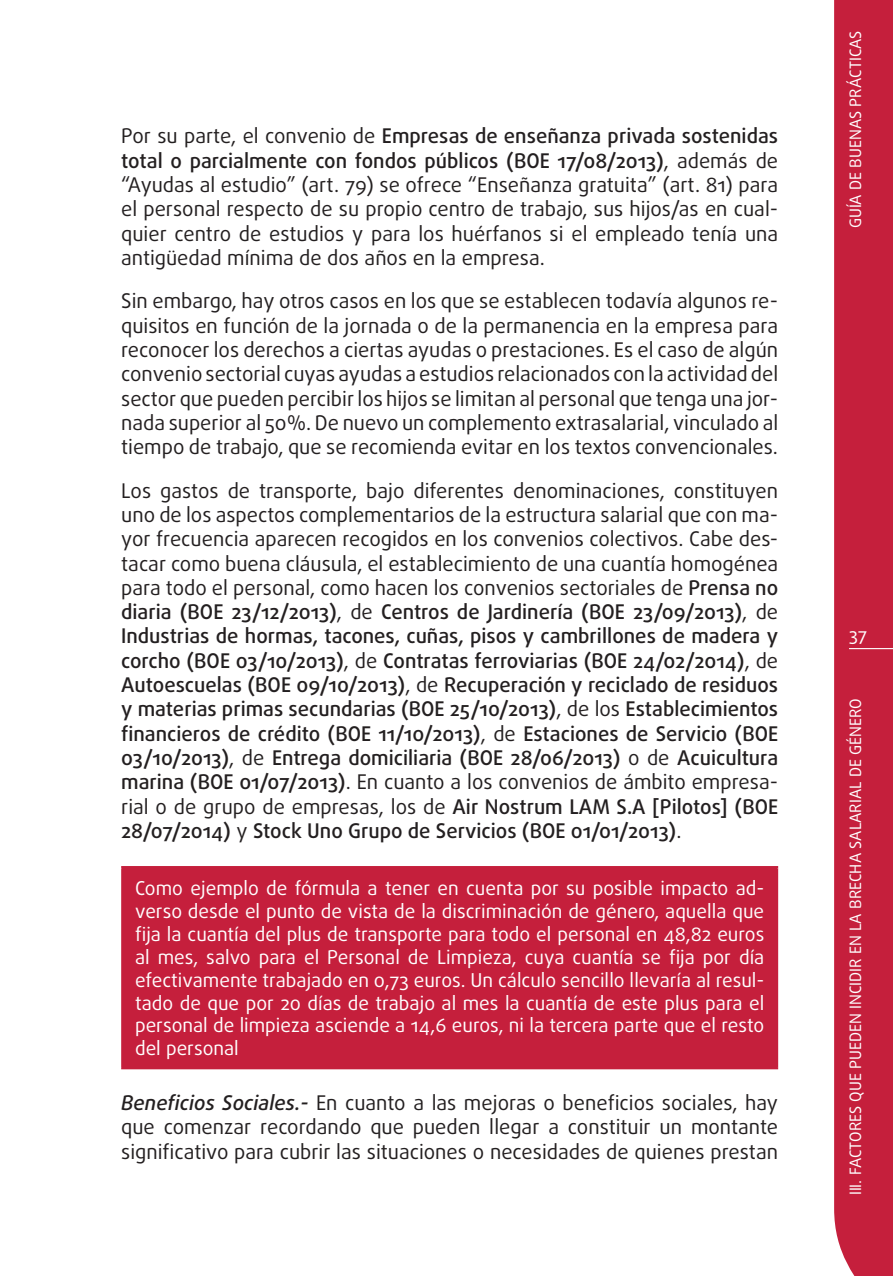
<style>
.page{position:relative;width:893px;height:1276px;background:#fff}
.page>*{position:absolute;margin:0;border:0;box-sizing:border-box;transform-origin:0 0}
.t1{font:20.25px/24.3px "Daxline Pro";color:#231f20;text-align:justify}
.t2{font:500 20.25px/24.3px "Daxline Pro";color:#231f20;text-align:justify}
.t3{font:19.12px/22.9px "Daxline Pro";color:#fff;text-align:justify}
.t4{font:18px "Daxline Pro";color:#fff}
.t5{font:15.75px "Daxline Pro";color:#fff}
.s1{font-weight:500}
.s2{font-weight:400}
.s3{font-weight:500;font-style:italic}
</style>
<div class="page">
<div style="left:834px;top:0;width:59px;height:1276px;background:#c51f3c"></div>
<hr style="left:849px;top:648px;width:44px;height:1px;background:#fff">
<div style="left:122px;top:867px;width:655px;height:201px;background:#c51f3c"></div>
<hr style="left:121px;top:868px;width:2px;height:199px;background:#c51f3c">
<hr style="left:121px;top:866px;width:657px;height:2px;background:#c51f3c">
<hr style="left:776px;top:868px;width:2px;height:199px;background:#c51f3c">
<hr style="left:121px;top:1067px;width:657px;height:2px;background:#c51f3c">
<p class="t1" style="left:121px;top:124px;width:658px">Por su parte, el convenio de <span class="s1">Empresas de enseñanza privada sostenidas total o parcialmente con fondos públicos (BOE 17/08/2013)</span>, además de “Ayudas al estudio” (art. 79) se ofrece “Enseñanza gratuita” (art. 81) para el personal respecto de su propio centro de trabajo, sus hijos/as en cual&shy;quier centro de estudios y para los huérfanos si el empleado tenía una antigüedad mínima de dos años en la empresa.</p>
<p class="t1" style="left:121px;top:289px;width:658px">Sin embargo, hay otros casos en los que se establecen todavía algunos re&shy;quisitos en función de la jornada o de la permanencia en la empresa para reconocer los derechos a ciertas ayudas o prestaciones. Es el caso de algún convenio sectorial cuyas ayudas a estudios relacionados con la actividad del sector que pueden percibir los hijos se limitan al personal que tenga una jor&shy;nada superior al 50%. De nuevo un complemento extrasalarial, vinculado al tiempo de trabajo, que se recomienda evitar en los textos convencionales.</p>
<p class="t2" style="left:121px;top:478px;width:658px"><span class="s2">Los gastos de transporte, bajo diferentes denominaciones, constituyen uno de los aspectos complementarios de la estructura salarial que con ma&shy;yor frecuencia aparecen recogidos en los convenios colectivos. Cabe des&shy;tacar como buena cláusula, el establecimiento de una cuantía homogénea para todo el personal, como hacen los convenios sectoriales de</span> Prensa no diaria (BOE 23/12/2013)<span class="s2">, de</span> Centros de Jardinería (BOE 23/09/2013)<span class="s2">, de </span>Industrias de hormas, tacones, cuñas, pisos y cambrillones de madera y corcho (BOE 03/10/2013)<span class="s2">, de</span> Contratas ferroviarias (BOE 24/02/2014)<span class="s2">, de </span>Autoescuelas (BOE 09/10/2013)<span class="s2">, de</span> Recuperación y reciclado de residuos y materias primas secundarias (BOE 25/10/2013)<span class="s2">, de los</span> Establecimientos financieros de crédito (BOE 11/10/2013)<span class="s2">, de</span> Estaciones de Servicio (BOE 03/10/2013)<span class="s2">, de</span> Entrega domiciliaria (BOE 28/06/2013) <span class="s2">o de</span> Acuicultura marina (BOE 01/07/2013)<span class="s2">. En cuanto a los convenios de ámbito empresa&shy;rial o de grupo de empresas, los de</span> Air Nostrum LAM S.A [Pilotos] (BOE 28/07/2014) <span class="s2">y</span> Stock Uno Grupo de Servicios (BOE 01/01/2013)<span class="s2">.</span></p>
<p class="t3" style="left:135px;top:876px;width:631px">Como ejemplo de fórmula a tener en cuenta por su posible impacto ad&shy;verso desde el punto de vista de la discriminación de género, aquella que fija la cuantía del plus de transporte para todo el personal en 48,82 euros al mes, salvo para el Personal de Limpieza, cuya cuantía se fija por día efectivamente trabajado en 0,73 euros. Un cálculo sencillo llevaría al resul&shy;tado de que por 20 días de trabajo al mes la cuantía de este plus para el personal de limpieza asciende a 14,6 euros, ni la tercera parte que el resto del personal</p>
<p class="t1" style="left:121px;top:1091px;width:658px"><span class="s3">Beneficios Sociales.-</span> En cuanto a las mejoras o beneficios sociales, hay que comenzar recordando que pueden llegar a constituir un montante significativo para cubrir las situaciones o necesidades de quienes prestan</p>
<p class="t5" style="left:845px;top:228px;width:200px;rotate:-90deg">GUÍA DE BUENAS PRÁCTICAS</p>
<p class="t4" style="left:849px;top:622px;width:20px">37</p>
<p class="t5" style="left:845px;top:1195px;width:499px;rotate:-90deg">III. FACTORES QUE PUEDEN INCIDIR EN LA BRECHA SALARIAL DE GÉNERO</p>
</div>
